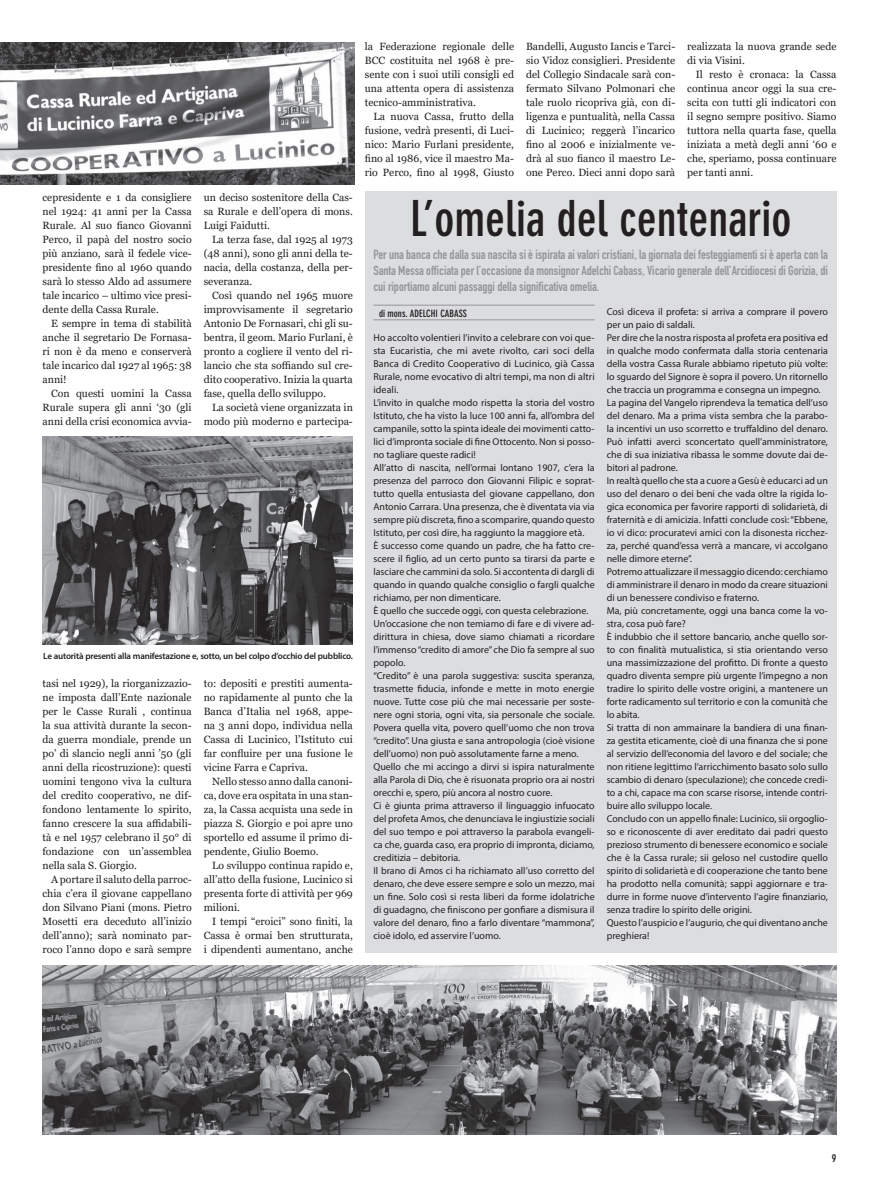
<style>
.page{position:relative;width:879px;height:1191px;background:#fff}
.page>*{position:absolute;margin:0;border:0;box-sizing:border-box;transform-origin:0 0}
.t1{font:700 condensed 49px "DIN Neuzeit Grotesk";color:#231f20}
.t2{font:13px/16px "DIN Engschrift";color:#939598;text-align:justify}
.t3{font:700 condensed 11px "DIN Neuzeit Grotesk";color:#231f20}
.t4{font:10.5px/14px "Georgia";color:#231f20;text-align:justify}
.t5{font:10px/13px "Myriad Pro";color:#231f20}
.t6{font:700 condensed 10px "DIN Neuzeit Grotesk";color:#231f20}
.t7{font:600 9px "Myriad Pro";letter-spacing:-.02em;color:#231f20}
</style>
<div class="page">
<div style="left:365px;top:191px;width:471px;height:761px;background:#dcdddf"></div>
<img style="left:0;top:43px;width:355px;height:141px">
<img style="left:43px;top:436px;width:310px;height:208px">
<img style="left:43px;top:965px;width:793px;height:169px">
<hr style="left:373px;top:305px;width:222px;height:1px;background:#939598">
<hr style="left:373px;top:319px;width:222px;height:1px;background:#939598">
<p class="t4" style="left:43px;top:191px;width:151px">cepresidente e 1 da consigliere nel 1924: 41 anni per la Cassa Rurale. Al suo fianco Giovanni Perco, il papà del nostro socio più anziano, sarà il fedele vice&shy;presidente fino al 1960 quando sarà lo stesso Aldo ad assumere tale incarico – ultimo vice presi&shy;dente della Cassa Rurale.</p>
<p class="t4" style="left:43px;top:317px;width:151px;text-indent:9px">E sempre in tema di stabilità anche il segretario De Fornasa&shy;ri non è da meno e conserverà tale incarico dal 1927 al 1965: 38 anni!</p>
<p class="t4" style="left:43px;top:387px;width:151px;text-indent:9px">Con questi uomini la Cassa Rurale supera gli anni ‘30 (gli anni della crisi economica avvia-</p>
<p class="t4" style="left:204px;top:191px;width:151px">un deciso sostenitore della Cas&shy;sa Rurale e dell’opera di mons.<br>Luigi Faidutti.</p>
<p class="t4" style="left:204px;top:233px;width:151px;text-indent:9px">La terza fase, dal 1925 al 1973 (48 anni), sono gli anni della te&shy;nacia, della costanza, della per&shy;severanza.</p>
<p class="t4" style="left:204px;top:289px;width:151px;text-indent:9px">Così quando nel 1965 muore improvvisamente il segretario Antonio De Fornasari, chi gli su&shy;bentra, il geom. Mario Furlani, è pronto a cogliere il vento del ri&shy;lancio che sta soffiando sul cre&shy;dito cooperativo. Inizia la quarta fase, quella dello sviluppo.</p>
<p class="t4" style="left:204px;top:401px;width:151px;text-align:right">La società viene organizzata in modo più moderno e partecipa-</p>
<p class="t7" style="left:43px;top:650px;width:311px">Le autorità presenti alla manifestazione e, sotto, un bel colpo d’occhio del pubblico.</p>
<p class="t4" style="left:43px;top:676px;width:151px">tasi nel 1929), la riorganizzazio&shy;ne imposta dall’Ente nazionale per le Casse Rurali , continua la sua attività durante la secon&shy;da guerra mondiale, prende un po’ di slancio negli anni ’50 (gli anni della ricostruzione): questi uomini tengono viva la cultura del credito cooperativo, ne dif&shy;fondono lentamente lo spirito, fanno crescere la sua affidabili&shy;tà e nel 1957 celebrano il 50° di fondazione con un’assemblea nella sala S. Giorgio.</p>
<p class="t4" style="left:43px;top:872px;width:151px;text-indent:9px">A portare il saluto della parroc&shy;chia c’era il giovane cappellano don Silvano Piani (mons. Pietro Mosetti era deceduto all’inizio dell’anno); sarà nominato par&shy;roco l’anno dopo e sarà sempre</p>
<p class="t4" style="left:204px;top:676px;width:151px">to: depositi e prestiti aumenta&shy;no rapidamente al punto che la Banca d’Italia nel 1968, appe&shy;na 3 anni dopo, individua nella Cassa di Lucinico, l’Istituto cui far confluire per una fusione le vicine Farra e Capriva.</p>
<p class="t4" style="left:204px;top:774px;width:151px;text-indent:9px">Nello stesso anno dalla canoni&shy;ca, dove era ospitata in una stan&shy;za, la Cassa acquista una sede in piazza S. Giorgio e poi apre uno sportello ed assume il primo di&shy;pendente, Giulio Boemo.</p>
<p class="t4" style="left:204px;top:858px;width:151px;text-indent:9px">Lo sviluppo continua rapido e, all’atto della fusione, Lucinico si presenta forte di attività per 969 milioni.</p>
<p class="t4" style="left:204px;top:914px;width:151px;text-indent:9px">I tempi “eroici” sono finiti, la Cassa è ormai ben strutturata, i dipendenti aumentano, anche</p>
<p class="t4" style="left:365px;top:40px;width:151px">la Federazione regionale delle BCC costituita nel 1968 è pre&shy;sente con i suoi utili consigli ed una attenta opera di assistenza tecnico-amministrativa.</p>
<p class="t4" style="left:365px;top:110px;width:151px;text-indent:9px">La nuova Cassa, frutto della fusione, vedrà presenti, di Luci&shy;nico: Mario Furlani presidente, fino al 1986, vice il maestro Ma&shy;rio Perco, fino al 1998, Giusto</p>
<p class="t4" style="left:526px;top:40px;width:151px">Bandelli, Augusto Iancis e Tarci&shy;sio Vidoz consiglieri. Presidente del Collegio Sindacale sarà con&shy;fermato Silvano Polmonari che tale ruolo ricopriva già, con di&shy;ligenza e puntualità, nella Cassa di Lucinico; reggerà l’incarico fino al 2006 e inizialmente ve&shy;drà al suo fianco il maestro Le&shy;one Perco. Dieci anni dopo sarà</p>
<p class="t4" style="left:687px;top:40px;width:151px">realizzata la nuova grande sede di via Visini.</p>
<p class="t4" style="left:687px;top:68px;width:151px;text-indent:9px">Il resto è cronaca: la Cassa continua ancor oggi la sua cre&shy;scita con tutti gli indicatori con il segno sempre positivo. Siamo tuttora nella quarta fase, quella iniziata a metà degli anni ‘60 e che, speriamo, possa continuare per tanti anni.</p>
<h1 class="t1" style="left:410px;top:190px;width:383px">L’omelia del centenario</h1>
<p class="t2" style="left:373px;top:247px;width:456px">Per una banca che dalla sua nascita si è ispirata ai valori cristiani, la giornata dei festeggiamenti si è aperta con la Santa Messa officiata per l’occasione da monsignor Adelchi Cabass, Vicario generale dell’Arcidiocesi di Gorizia, di cui riportiamo alcuni passaggi della significativa omelia.</p>
<p class="t6" style="left:379px;top:307px;width:89px">di mons. ADELCHI CABASS</p>
<p class="t5" style="left:373px;top:331px;width:223px">Ho accolto volentieri l’invito a celebrare con voi que&shy;sta Eucaristia, che mi avete rivolto, cari soci della Banca di Credito Cooperativo di Lucinico, già Cassa Rurale, nome evocativo di altri tempi, ma non di altri ideali.<br>L’invito in qualche modo rispetta la storia del vostro Istituto, che ha visto la luce 100 anni fa, all’ombra del campanile, sotto la spinta ideale dei movimenti catto&shy;lici d’impronta sociale di fine Ottocento. Non si posso&shy;no tagliare queste radici!<br>All’atto di nascita, nell’ormai lontano 1907, c’era la presenza del parroco don Giovanni Filipic e soprat&shy;tutto quella entusiasta del giovane cappellano, don Antonio Carrara. Una presenza, che è diventata via via sempre più discreta, fino a scomparire, quando questo Istituto, per così dire, ha raggiunto la maggiore età.<br>È successo come quando un padre, che ha fatto cre&shy;scere il figlio, ad un certo punto sa tirarsi da parte e lasciare che cammini da solo. Si accontenta di dargli di quando in quando qualche consiglio o fargli qualche richiamo, per non dimenticare.<br>È quello che succede oggi, con questa celebrazione.<br>Un’occasione che non temiamo di fare e di vivere ad&shy;dirittura in chiesa, dove siamo chiamati a ricordare l’immenso “credito di amore” che Dio fa sempre al suo popolo.<br>“Credito” è una parola suggestiva: suscita speranza, trasmette fiducia, infonde e mette in moto energie nuove. Tutte cose più che mai necessarie per soste&shy;nere ogni storia, ogni vita, sia personale che sociale.<br>Povera quella vita, povero quell’uomo che non trova “credito”. Una giusta e sana antropologia (cioè visione dell’uomo) non può assolutamente farne a meno.<br>Quello che mi accingo a dirvi si ispira naturalmente alla Parola di Dio, che è risuonata proprio ora ai nostri orecchi e, spero, più ancora al nostro cuore.<br>Ci è giunta prima attraverso il linguaggio infuocato del profeta Amos, che denunciava le ingiustizie sociali del suo tempo e poi attraverso la parabola evangeli&shy;ca che, guarda caso, era proprio di impronta, diciamo, creditizia – debitoria.<br>Il brano di Amos ci ha richiamato all’uso corretto del denaro, che deve essere sempre e solo un mezzo, mai un fine. Solo così si resta liberi da forme idolatriche di guadagno, che finiscono per gonfiare a dismisura il valore del denaro, fino a farlo diventare “mammona”, cioè idolo, ed asservire l’uomo.</p>
<p class="t5" style="left:607px;top:305px;width:223px">Così diceva il profeta: si arriva a comprare il povero per un paio di saldali.<br>Per dire che la nostra risposta al profeta era positiva ed in qualche modo confermata dalla storia centenaria della vostra Cassa Rurale abbiamo ripetuto più volte: lo sguardo del Signore è sopra il povero. Un ritornello che traccia un programma e consegna un impegno.<br>La pagina del Vangelo riprendeva la tematica dell’uso del denaro. Ma a prima vista sembra che la parabo&shy;la incentivi un uso scorretto e truffaldino del denaro.<br>Può infatti averci sconcertato quell’amministratore, che di sua iniziativa ribassa le somme dovute dai de&shy;bitori al padrone.<br>In realtà quello che sta a cuore a Gesù è educarci ad un uso del denaro o dei beni che vada oltre la rigida lo&shy;gica economica per favorire rapporti di solidarietà, di fraternità e di amicizia. Infatti conclude così: “Ebbene, io vi dico: procuratevi amici con la disonesta ricchez&shy;za, perché quand’essa verrà a mancare, vi accolgano nelle dimore eterne”.<br>Potremo attualizzare il messaggio dicendo: cerchiamo di amministrare il denaro in modo da creare situazioni di un benessere condiviso e fraterno.<br>Ma, più concretamente, oggi una banca come la vo&shy;stra, cosa può fare?<br>È indubbio che il settore bancario, anche quello sor&shy;to con finalità mutualistica, si stia orientando verso una massimizzazione del profitto. Di fronte a questo quadro diventa sempre più urgente l’impegno a non tradire lo spirito delle vostre origini, a mantenere un forte radicamento sul territorio e con la comunità che lo abita.<br>Si tratta di non ammainare la bandiera di una finan&shy;za gestita eticamente, cioè di una finanza che si pone al servizio dell’economia del lavoro e del sociale; che non ritiene legittimo l’arricchimento basato solo sullo scambio di denaro (speculazione); che concede credi&shy;to a chi, capace ma con scarse risorse, intende contri&shy;buire allo sviluppo locale.<br>Concludo con un appello finale: Lucinico, sii orgoglio&shy;so e riconoscente di aver ereditato dai padri questo prezioso strumento di benessere economico e sociale che è la Cassa rurale; sii geloso nel custodire quello spirito di solidarietà e di cooperazione che tanto bene ha prodotto nella comunità; sappi aggiornare e tra&shy;durre in forme nuove d’intervento l’agire finanziario, senza tradire lo spirito delle origini.<br>Questo l’auspicio e l’augurio, che qui diventano anche preghiera!</p>
<p class="t3" style="left:832px;top:1152px;width:6px">9</p>
</div>
